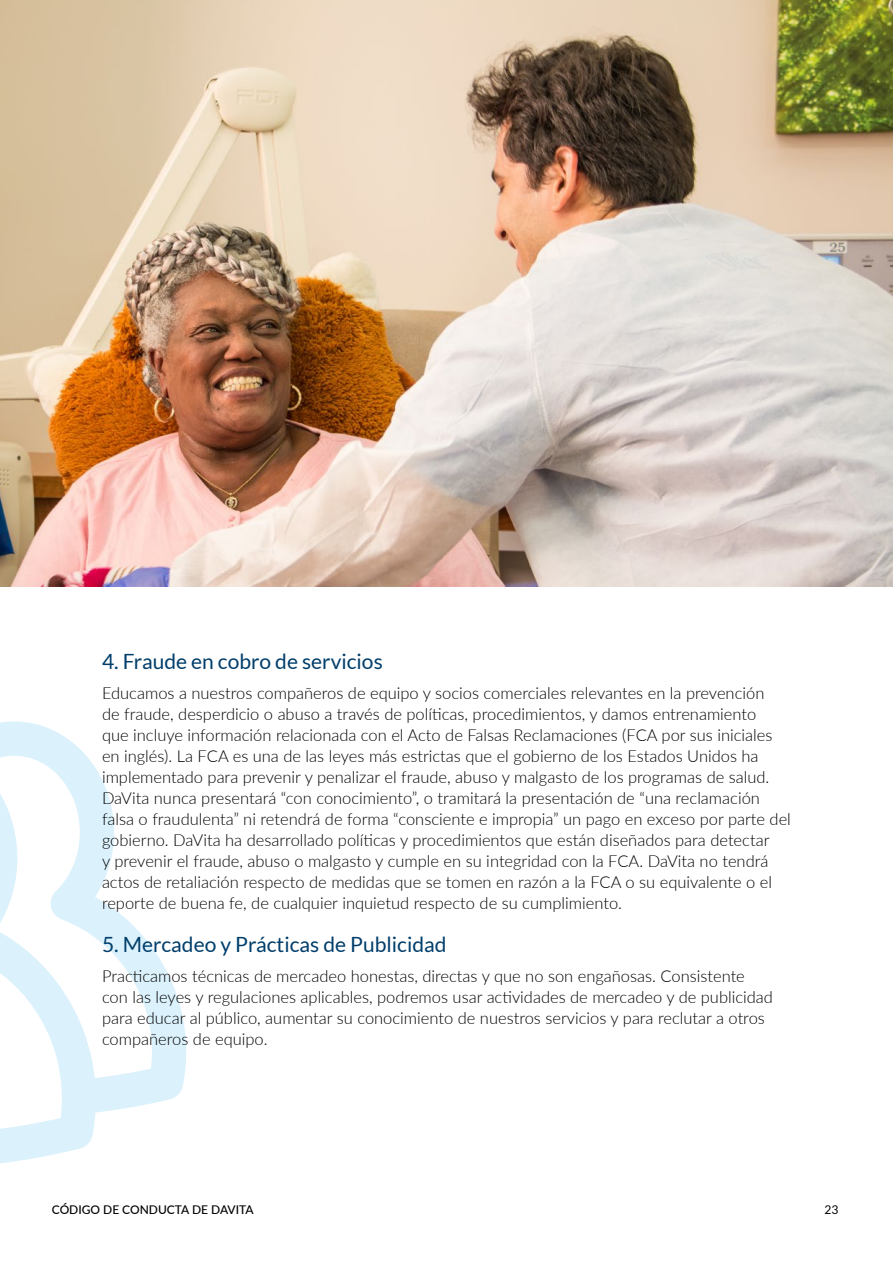
<style>
.page{position:relative;width:893px;height:1263px;background:#fff}
.page>*{position:absolute;margin:0;border:0;box-sizing:border-box;transform-origin:0 0}
.heading_2{font:21px "Lato";color:#003e6b}
.Body_Text{font:300 16.5px/21px "Lato";color:#000}
.t1{font:500 12px "Lato";color:#000}
.t2{font:12px "Lato";color:#000}
</style>
<div class="page">
<svg style="left:0;top:721px;width:186px;height:443px"></svg>
<img style="left:0;top:0;width:893px;height:586px">
<p class="heading_2" style="left:102px;top:649px;width:282px">4. Fraude en cobro de servicios</p>
<p class="Body_Text" style="left:102px;top:682px;width:690px">Educamos a nuestros compañeros de equipo y socios comerciales relevantes en la prevención<br>de fraude, desperdicio o abuso a través de políticas, procedimientos, y damos entrenamiento<br>que incluye información relacionada con el Acto de Falsas Reclamaciones (FCA por sus iniciales en inglés). La FCA es una de las leyes más estrictas que el gobierno de los Estados Unidos ha implementado para prevenir y penalizar el fraude, abuso y malgasto de los programas de salud.<br>DaVita nunca presentará “con conocimiento”, o tramitará la presentación de “una reclamación falsa o fraudulenta” ni retendrá de forma “consciente e impropia” un pago en exceso por parte del gobierno. DaVita ha desarrollado políticas y procedimientos que están diseñados para detectar<br>y prevenir el fraude, abuso o malgasto y cumple en su integridad con la FCA. DaVita no tendrá actos de retaliación respecto de medidas que se tomen en razón a la FCA o su equivalente o el reporte de buena fe, de cualquier inquietud respecto de su cumplimiento.</p>
<p class="heading_2" style="left:102px;top:933px;width:346px">5. Mercadeo y Prácticas de Publicidad</p>
<p class="Body_Text" style="left:102px;top:965px;width:672px">Practicamos técnicas de mercadeo honestas, directas y que no son engañosas. Consistente con las leyes y regulaciones aplicables, podremos usar actividades de mercadeo y de publicidad para educar al público, aumentar su conocimiento de nuestros servicios y para reclutar a otros compañeros de equipo.</p>
<p class="t1" style="left:52px;top:1201px;width:203px">CÓDIGO DE CONDUCTA DE DAVITA</p>
<p class="t2" style="left:824px;top:1203px;width:15px">23</p>
</div>
